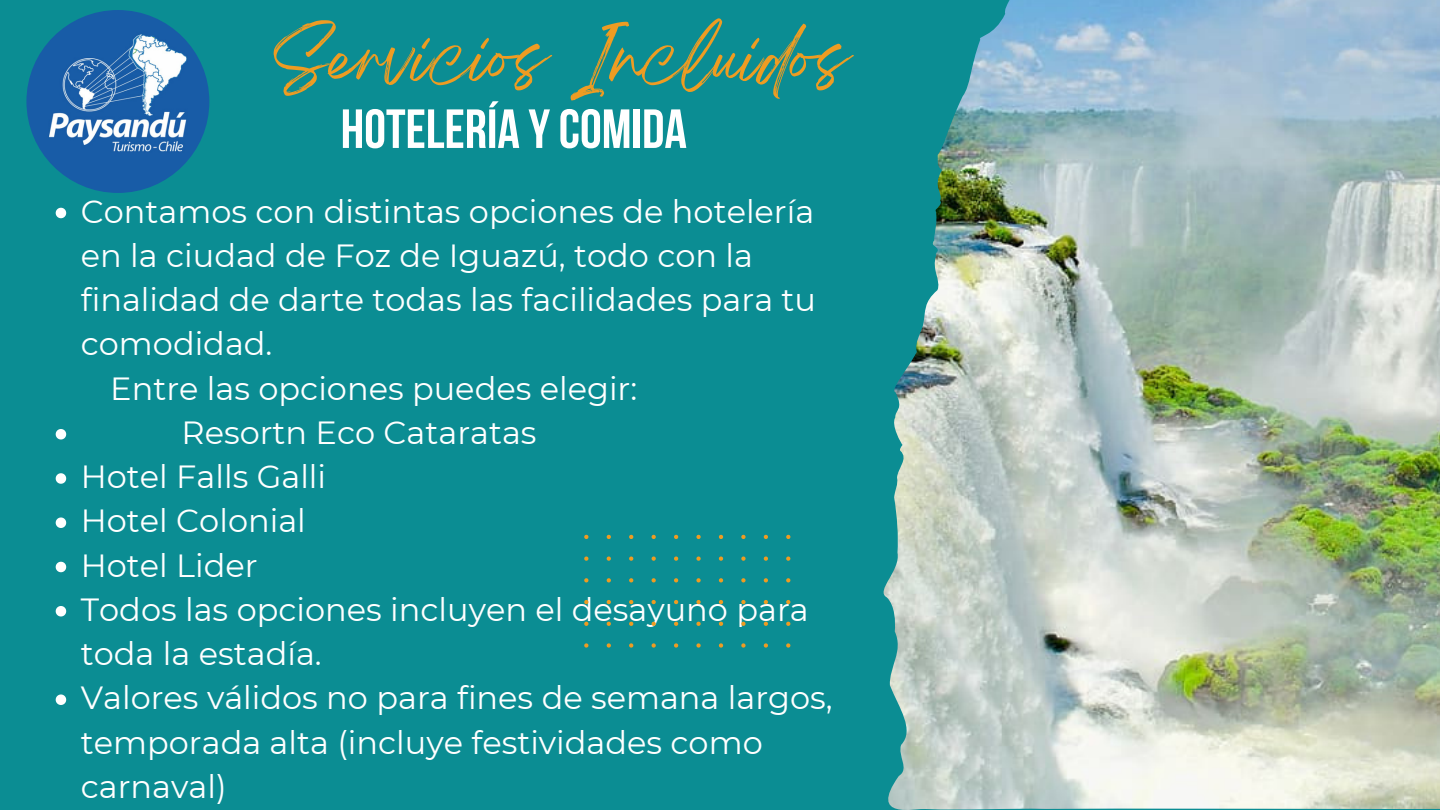
<style>
.page{position:relative;width:1440px;height:810px;background:#0b8d93}
.page>*{position:absolute;margin:0;border:0;box-sizing:border-box;transform-origin:0 0}
.t1{font:58px "Breathing";color:#ee9c22}
.t2{font:700 55.1px "Bebas Neue";color:#fff}
.t3{font:32px/44.2px "Montserrat";color:#fff}
</style>
<div class="page">
<img style="left:884px;top:0;width:556px;height:810px">
<svg style="left:56px;top:208px;width:10px;height:10px"></svg>
<svg style="left:56px;top:429px;width:10px;height:10px"></svg>
<svg style="left:56px;top:473px;width:10px;height:11px"></svg>
<svg style="left:56px;top:517px;width:10px;height:11px"></svg>
<svg style="left:56px;top:562px;width:10px;height:10px"></svg>
<svg style="left:56px;top:606px;width:10px;height:10px"></svg>
<svg style="left:56px;top:694px;width:10px;height:11px"></svg>
<svg style="left:584px;top:535px;width:206px;height:113px"></svg>
<img style="left:26px;top:10px;width:183px;height:183px;border-radius:50%">
<p class="t1" style="left:274px;top:41px;width:577px">Servicios Incluidos</p>
<p class="t2" style="left:341px;top:107px;width:348px">HOTELERÍA YCOMIDA</p>
<p class="t3" style="left:81px;top:189px;width:737px">Contamos con distintas opciones de hotelería en la ciudad de Foz de Iguazú, todo con la finalidad de darte todas las facilidades para tu comodidad.</p>
<h2 class="t3" style="left:110px;top:366px;width:528px">Entre las opciones puedes elegir:</h2>
<h1 class="t3" style="left:182px;top:410px;width:357px">Resortn Eco Cataratas</h1>
<p class="t3" style="left:81px;top:455px;width:247px">Hotel Falls Galli</p>
<p class="t3" style="left:81px;top:499px;width:227px">Hotel Colonial</p>
<p class="t3" style="left:81px;top:543px;width:178px">Hotel Lider</p>
<p class="t3" style="left:81px;top:587px;width:729px">Todos las opciones incluyen el desayuno para toda la estadía.</p>
<p class="t3" style="left:81px;top:676px;width:753px">Valores válidos no para fines de semana largos, temporada alta (incluye festividades como carnaval)</p>
</div>
